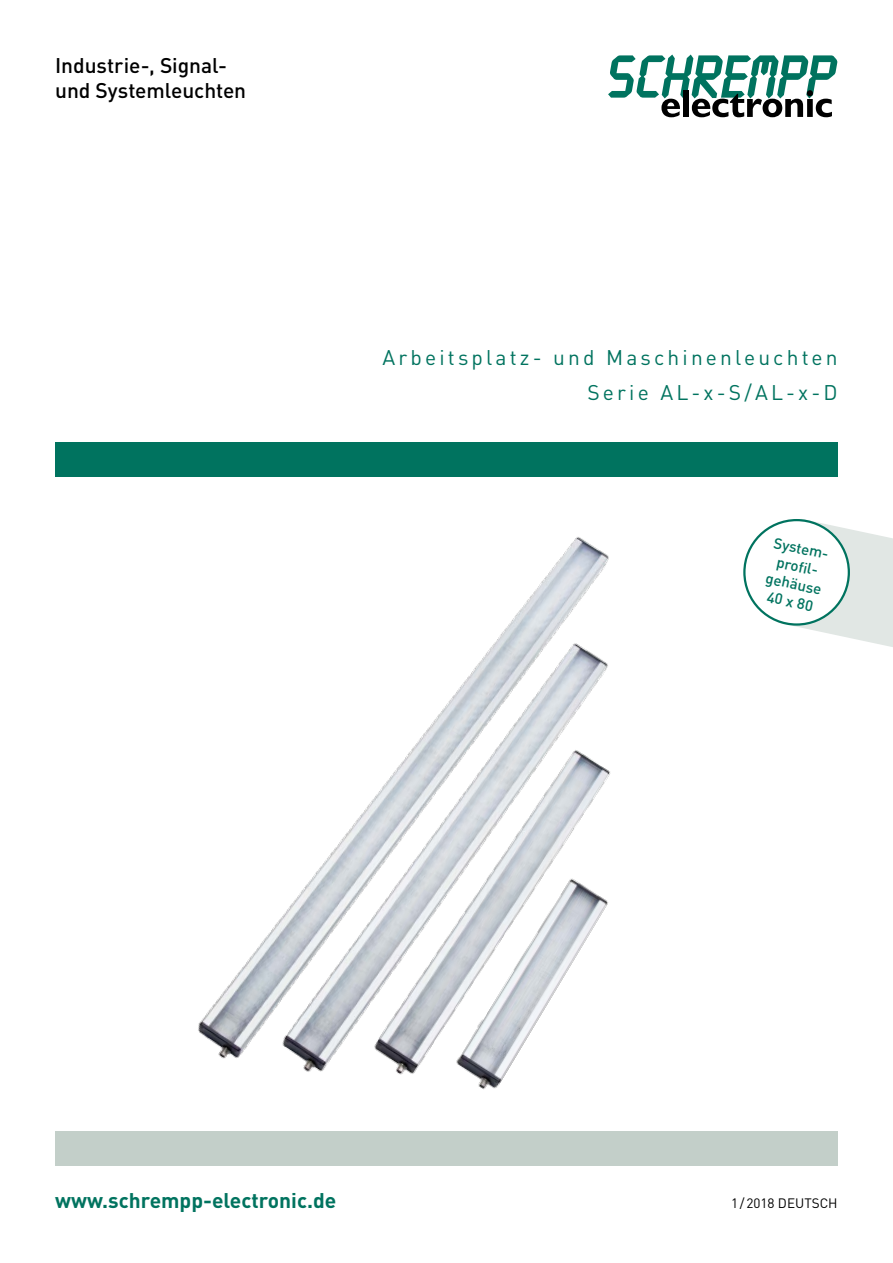
<style>
.page{position:relative;width:893px;height:1263px;background:#fff}
.page>*{position:absolute;margin:0;border:0;box-sizing:border-box;transform-origin:0 0}
.t1{font:21px/34.2px "DIN";letter-spacing:.15em;color:#00735f;text-align:right}
.t2{font:500 21px/25.2px "DIN";letter-spacing:-.005em;color:#000}
.t3{font:700 21px "DIN";color:#00735f}
.t4{font:500 15px/18px "DIN";color:#00735f;text-align:center}
.t5{font:13.5px "DIN";color:#000}
</style>
<div class="page">
<svg style="left:608px;top:55px;width:229px;height:62px"></svg>
<div style="left:55px;top:442px;width:783px;height:34px;background:#00735f"></div>
<div style="left:55px;top:1131px;width:783px;height:34px;background:#c3cfc9"></div>
<img style="left:198px;top:522px;width:581px;height:568px">
<svg style="left:779px;top:519px;width:114px;height:128px"></svg>
<div style="left:744px;top:520px;width:105px;height:104px;background:#fff;border-radius:50%"></div>
<div style="left:743px;top:519px;width:107px;height:107px;border:2px solid #00735f;border-radius:50%"></div>
<p class="t2" style="left:55px;top:52px;width:192px">Industrie-, Signal&shy;und Systemleuchten</p>
<p class="t1" style="left:383px;top:340px;width:457px">Arbeitsplatz- und Maschinenleuchten<br>Serie AL-x-S/AL-x-D</p>
<p class="t4" style="left:775px;top:533px;width:58px;rotate:12deg">System-- profil-- gehäuse<br>40 x 80</p>
<p class="t3" style="left:55px;top:1186px;width:283px">www.schrempp-electronic.de</p>
<p class="t5" style="left:731px;top:1194px;width:108px">1 / 2018 DEUTSCH</p>
</div>
